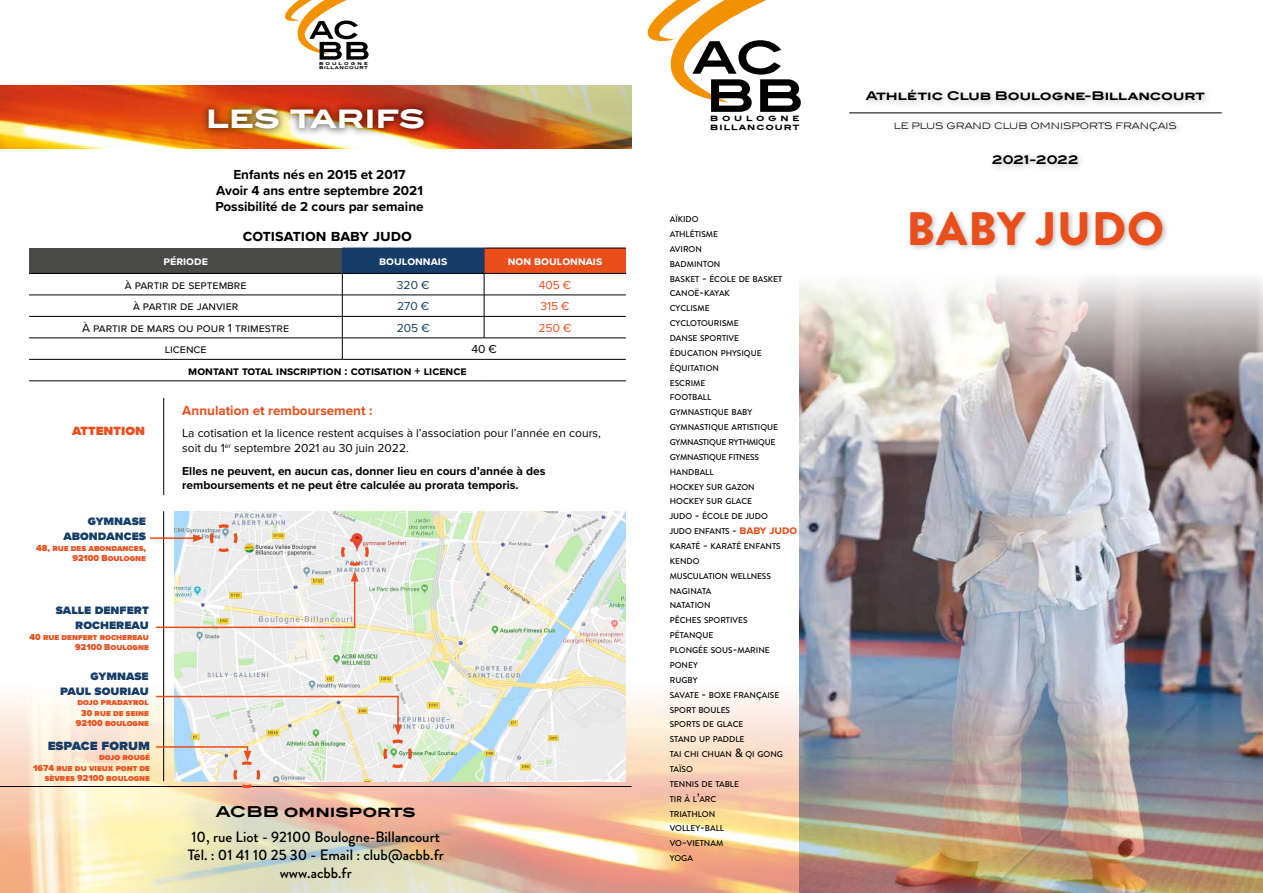
<style>
.page{position:relative;width:1263px;height:893px;background:#fff}
.page>*{position:absolute;margin:0;border:0;box-sizing:border-box;transform-origin:0 0}
.t1{font:900 46.8px "Brandon Grotesque";letter-spacing:.02em;color:#e94e1b}
.t2{font:700 30px "Blair ITC Std";letter-spacing:-.01em;color:#fff}
.t3{font:700 16.5px "Proxima Nova";color:#000}
.t4{font:500 15px/18px "Brandon Grotesque";color:#000;text-align:center}
.t5{font:700 15px "Blair ITC Std";color:#000}
.t6{font:900 15px "Proxima Nova";color:#153d68}
.t7{font:900 15px "Proxima Nova";color:#e94e1b}
.t8{font:700 13.5px/16.2px "Proxima Nova";color:#000;text-align:center}
.t9{font:900 13.5px/15px "Proxima Nova";color:#153d68;text-align:right}
.t10{font:700 13.5px "Proxima Nova";color:#e94e1b}
.t11{font:12px/14.4px "Proxima Nova";color:#000}
.t12{font:700 12px/14.4px "Proxima Nova";color:#000}
.t13{font:700 12px "Blair ITC Std";color:#000}
.t14{font:700 12px "Proxima Nova";color:#fff}
.t15{font:12px "Proxima Nova";color:#153d68}
.t16{font:12px "Proxima Nova";color:#e94e1b}
.t17{font:700 12px "Blair ITC Std";letter-spacing:-.025em;color:#000}
.t18{font:300 10.5px "Blair ITC Std";color:#000}
.t19{font:900 9px/10.5px "Proxima Nova";color:#e94e1b;text-align:right}
.t20{font:8.55px/8.2px "Blair ITCTT Bold";letter-spacing:.12em;color:#000}
.t21{font:500 8.4px/14.9px "Brandon Grotesque";color:#000}
.t22{font:4.65px/4.5px "Blair ITCTT Bold";letter-spacing:.12em;color:#000}
.s1{font-size:12px}
.s2{font-family:"Proxima Nova";font-weight:700;font-size:12px;color:#e94e1b}
</style>
<div class="page">
<svg style="left:648px;top:0;width:153px;height:112px"></svg>
<div style="left:863px;top:87px;width:349px;height:21px;background:#000;opacity:.25"></div>
<div style="left:891px;top:118px;width:293px;height:20px;background:#fafafa"></div>
<hr style="left:849px;top:113px;width:373px;height:1px;background:#000">
<img style="left:800px;top:277px;width:463px;height:316px">
<img style="left:0;top:593px;width:1263px;height:300px">
<img style="left:0;top:85px;width:631px;height:64px">
<div style="left:200px;top:100px;width:232px;height:38px;background:#000;opacity:.5"></div>
<div style="left:989px;top:151px;width:97px;height:21px;background:#000;opacity:.25"></div>
<hr style="left:0;top:786px;width:631px;height:1px;background:#000">
<hr style="left:163px;top:398px;width:1px;height:97px;background:#000">
<div style="left:29px;top:248px;width:313px;height:25px;background:#4a4a49"></div>
<div style="left:342px;top:248px;width:142px;height:25px;background:#153d68"></div>
<div style="left:484px;top:248px;width:142px;height:25px;background:#e94e1b"></div>
<hr style="left:484px;top:248px;width:142px;height:1px;background:#000">
<hr style="left:29px;top:273px;width:313px;height:1px;background:#000">
<hr style="left:342px;top:273px;width:142px;height:1px;background:#000">
<hr style="left:484px;top:273px;width:142px;height:1px;background:#000">
<hr style="left:29px;top:295px;width:313px;height:1px;background:#000">
<hr style="left:342px;top:295px;width:142px;height:1px;background:#000">
<hr style="left:484px;top:295px;width:142px;height:1px;background:#000">
<hr style="left:29px;top:316px;width:313px;height:1px;background:#000">
<hr style="left:342px;top:316px;width:142px;height:1px;background:#000">
<hr style="left:484px;top:316px;width:142px;height:1px;background:#000">
<hr style="left:29px;top:338px;width:313px;height:1px;background:#000">
<hr style="left:342px;top:338px;width:142px;height:1px;background:#000">
<hr style="left:484px;top:338px;width:142px;height:1px;background:#000">
<hr style="left:29px;top:359px;width:313px;height:1px;background:#000">
<hr style="left:342px;top:359px;width:142px;height:1px;background:#000">
<hr style="left:484px;top:359px;width:142px;height:1px;background:#000">
<hr style="left:29px;top:381px;width:313px;height:1px;background:#000">
<hr style="left:342px;top:381px;width:142px;height:1px;background:#000">
<hr style="left:484px;top:381px;width:142px;height:1px;background:#000">
<svg style="left:342px;top:273px;width:1px;height:86px"></svg>
<svg style="left:484px;top:248px;width:1px;height:90px"></svg>
<img style="left:174px;top:511px;width:452px;height:270px">
<hr style="left:163px;top:511px;width:1px;height:270px;background:#000">
<svg style="left:155px;top:695px;width:259px;height:95px;background:#e5dfd6"></svg>
<hr style="left:150px;top:537px;width:46px;height:2px;background:#e94e1b">
<svg style="left:155px;top:523px;width:215px;height:106px"></svg>
<svg style="left:285px;top:0;width:84px;height:60px"></svg>
<div style="left:907px;top:209px;width:262px;height:44px;background:#000;opacity:.25"></div>
<p class="t22" style="left:319px;top:61px;width:50px">BOULOGNE<br>BILLANCOURT</p>
<h2 class="t2" style="left:206px;top:99px;width:221px">les tarifs</h2>
<h3 class="t8" style="left:215px;top:166px;width:210px">Enfants nés en 2015 et 2017<br>Avoir 4 ans entre septembre 2021<br>Possibilité de 2 cours par semaine</h3>
<h3 class="t3" style="left:243px;top:224px;width:171px">cotisation baby judo</h3>
<h3 class="t14" style="left:163px;top:253px;width:46px">période</h3>
<h3 class="t14" style="left:379px;top:253px;width:69px">boulonnais</h3>
<h3 class="t14" style="left:508px;top:253px;width:96px">non boulonnais</h3>
<h3 class="t11" style="left:125px;top:277px;width:123px">à partir de septembre</h3>
<h3 class="t15" style="left:397px;top:276px;width:34px">320 €</h3>
<h3 class="t16" style="left:539px;top:276px;width:34px">405 €</h3>
<h3 class="t11" style="left:133px;top:299px;width:107px">à partir de janvier</h3>
<h3 class="t15" style="left:397px;top:297px;width:34px">270 €</h3>
<h3 class="t16" style="left:540px;top:297px;width:31px">315 €</h3>
<h3 class="t11" style="left:82px;top:320px;width:208px">À partir de mars ou pour 1 trimestre</h3>
<h3 class="t15" style="left:397px;top:319px;width:34px">205 €</h3>
<h3 class="t16" style="left:538px;top:319px;width:34px">250 €</h3>
<h3 class="t11" style="left:165px;top:342px;width:44px">licence</h3>
<h3 class="t11" style="left:471px;top:342px;width:27px">40 €</h3>
<h3 class="t12" style="left:188px;top:363px;width:280px">montant total inscription : cotisation + licence</h3>
<h3 class="t7" style="left:72px;top:419px;width:75px">attention</h3>
<h3 class="t9" style="left:63px;top:513px;width:84px">gymnase abondances</h3>
<p class="t19" style="left:36px;top:543px;width:111px">48, rue des abondances,<br>92100 Boulogne</p>
<h3 class="t9" style="left:56px;top:602px;width:94px">salle denfert rochereau</h3>
<p class="t19" style="left:29px;top:631px;width:121px">40 rue denfert rochereau<br>92100 Boulogne</p>
<h3 class="t9" style="left:60px;top:667px;width:90px">gymnase paul souriau</h3>
<p class="t19" style="left:76px;top:697px;width:74px;text-align:center">dojo pradayrol<br>30 rue de seine<br>92100 boulogne</p>
<h3 class="t6" style="left:48px;top:733px;width:104px">espace forum</h3>
<p class="t19" style="left:33px;top:752px;width:118px">dojo rougé<br>1674 rue du vieux pont de sèvres 92100 boulogne</p>
<h3 class="t10" style="left:182px;top:400px;width:192px">Annulation et remboursement :</h3>
<h3 class="t11" style="left:182px;top:426px;width:420px">La cotisation et la licence restent acquises à l’association pour l’année en cours, soit du 1<sup>er</sup> septembre 2021 au 30 juin 2022.</h3>
<h3 class="t12" style="left:182px;top:463px;width:365px">Elles ne peuvent, en aucun cas, donner lieu en cours d’année à des remboursements et ne peut être calculée au prorata temporis.</h3>
<h3 class="t5" style="left:216px;top:802px;width:201px">ACBB omnisports</h3>
<h3 class="t4" style="left:188px;top:828px;width:258px">10, rue Liot - 92100 Boulogne-Billancourt<br>Tél. : 01 41 10 25 30 - Email : club@acbb.fr www.acbb.fr</h3>
<p class="t20" style="left:710px;top:114px;width:91px">BOULOGNE<br>BILLANCOURT</p>
<h3 class="t13" style="left:866px;top:88px;width:340px">Athlétic Club Boulogne-Billancourt</h3>
<p class="t18" style="left:894px;top:119px;width:285px">LE PLUS GRAND CLUB OMNISPORTS FRANÇAIS</p>
<h3 class="t17" style="left:992px;top:152px;width:88px">2021-2022</h3>
<p class="t21" style="left:670px;top:212px;width:129px">AÏKIDO<br>ATHLÉTISME<br>AVIRON<br>BADMINTON<br>BASKET <span class="s1">-</span> ÉCOLE DE BASKET<br>CANOË<span class="s1">-</span>KAYAK<br>CYCLISME<br>CYCLOTOURISME<br>DANSE SPORTIVE<br>ÉDUCATION PHYSIQUE<br>ÉQUITATION<br>ESCRIME<br>FOOTBALL<br>GYMNASTIQUE BABY<br>GYMNASTIQUE ARTISTIQUE<br>GYMNASTIQUE RYTHMIQUE<br>GYMNASTIQUE FITNESS<br>HANDBALL<br>HOCKEY SUR GAZON<br>HOCKEY SUR GLACE<br>JUDO <span class="s1">-</span> ÉCOLE DE JUDO<br>JUDO ENFANTS <span class="s1">-</span> <span class="s2">baby judo<br></span>KARATÉ <span class="s1">-</span> KARATÉ ENFANTS<br>KENDO<br>MUSCULATION WELLNESS<br>NAGINATA<br>NATATION<br>PÊCHES SPORTIVES<br>PÉTANQUE<br>PLONGÉE SOUS<span class="s1">-</span>MARINE<br>PONEY<br>RUGBY<br>SAVATE <span class="s1">-</span> BOXE FRANÇAISE<br>SPORT BOULES<br>SPORTS DE GLACE<br>STAND UP PADDLE<br>TAI CHI CHUAN <span class="s1">&amp;</span> QI GONG<br>TAÏSO<br>TENNIS DE TABLE<br>TIR À L<span class="s1">’</span>ARC<br>TRIATHLON<br>VOLLEY<span class="s1">-</span>BALL<br>VO<span class="s1">-</span>VIETNAM<br>YOGA</p>
<h1 class="t1" style="left:906px;top:196px;width:259px">BABY JUDO</h1>
</div>
